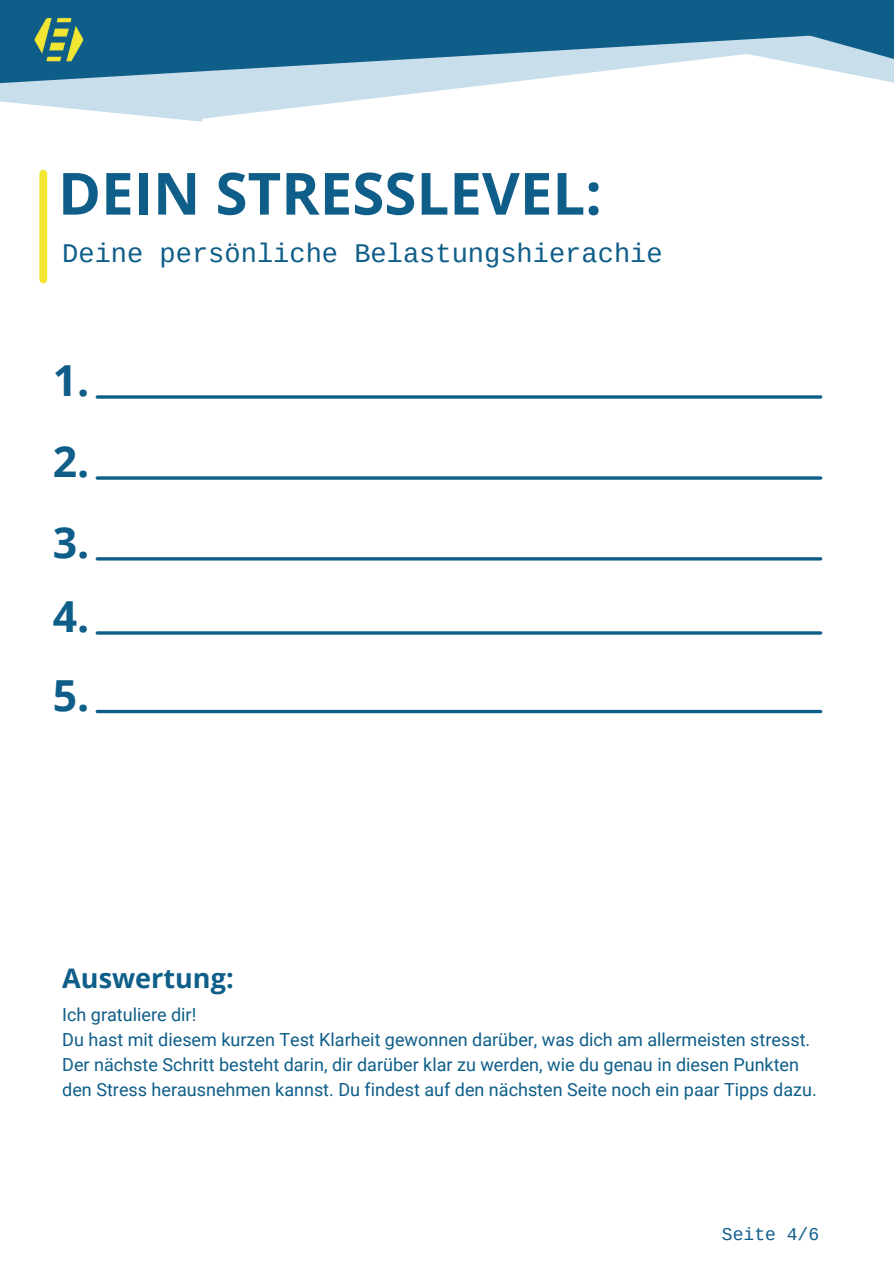
<style>
.page{position:relative;width:894px;height:1264px;background:#fff}
.page>*{position:absolute;margin:0;border:0;box-sizing:border-box;transform-origin:0 0}
.t1{font:700 58.2px "Open Sans";color:#0e5e89}
.t2{font:700 42.75px "Open Sans";color:#0e5e89}
.t3{font:27px "Cousine";color:#0e5e89}
.t4{font:700 27px "Open Sans";color:#0e5e89}
.t5{font:18px/24.8px "Roboto";color:#0e5e89}
.t6{font:18px "Cousine";color:#0e5e89}
</style>
<div class="page">
<svg style="left:0;top:0;width:405px;height:284px"></svg>
<svg style="left:405px;top:0;width:488px;height:399px"></svg>
<svg style="left:97px;top:395px;width:723px;height:4px;background:#32769a"></svg>
<hr style="left:97px;top:476px;width:723px;height:3px;background:#0e5e89">
<hr style="left:97px;top:557px;width:723px;height:3px;background:#0e5e89">
<hr style="left:97px;top:631px;width:723px;height:3px;background:#0e5e89">
<hr style="left:97px;top:710px;width:723px;height:3px;background:#0e5e89">
<div style="left:39px;top:174px;width:8px;height:105px;background:#f2e633"></div>
<img style="left:27px;top:15px;width:61px;height:49px">
<p class="t1" style="left:58px;top:152px;width:545px">DEIN STRESSLEVEL:</p>
<p class="t3" style="left:62px;top:239px;width:601px">Deine persönliche Belastungshierachie</p>
<p class="t2" style="left:53px;top:350px;width:38px">1.</p>
<p class="t2" style="left:53px;top:431px;width:38px">2.</p>
<p class="t2" style="left:53px;top:512px;width:38px">3.</p>
<p class="t2" style="left:53px;top:586px;width:38px">4.</p>
<p class="t2" style="left:53px;top:665px;width:38px">5.</p>
<p class="t4" style="left:62px;top:959px;width:173px">Auswertung:</p>
<p class="t5" style="left:62px;top:1002px;width:135px">Ich gratuliere dir!</p>
<p class="t5" style="left:62px;top:1027px;width:755px">Du hast mit diesem kurzen Test Klarheit gewonnen darüber, was dich am allermeisten stresst.<br>Der nächste Schritt besteht darin, dir darüber klar zu werden, wie du genau in diesen Punkten den Stress herausnehmen kannst. Du findest auf den nächsten Seite noch ein paar Tipps dazu.</p>
<p class="t6" style="left:721px;top:1224px;width:99px">Seite 4/6</p>
</div>
